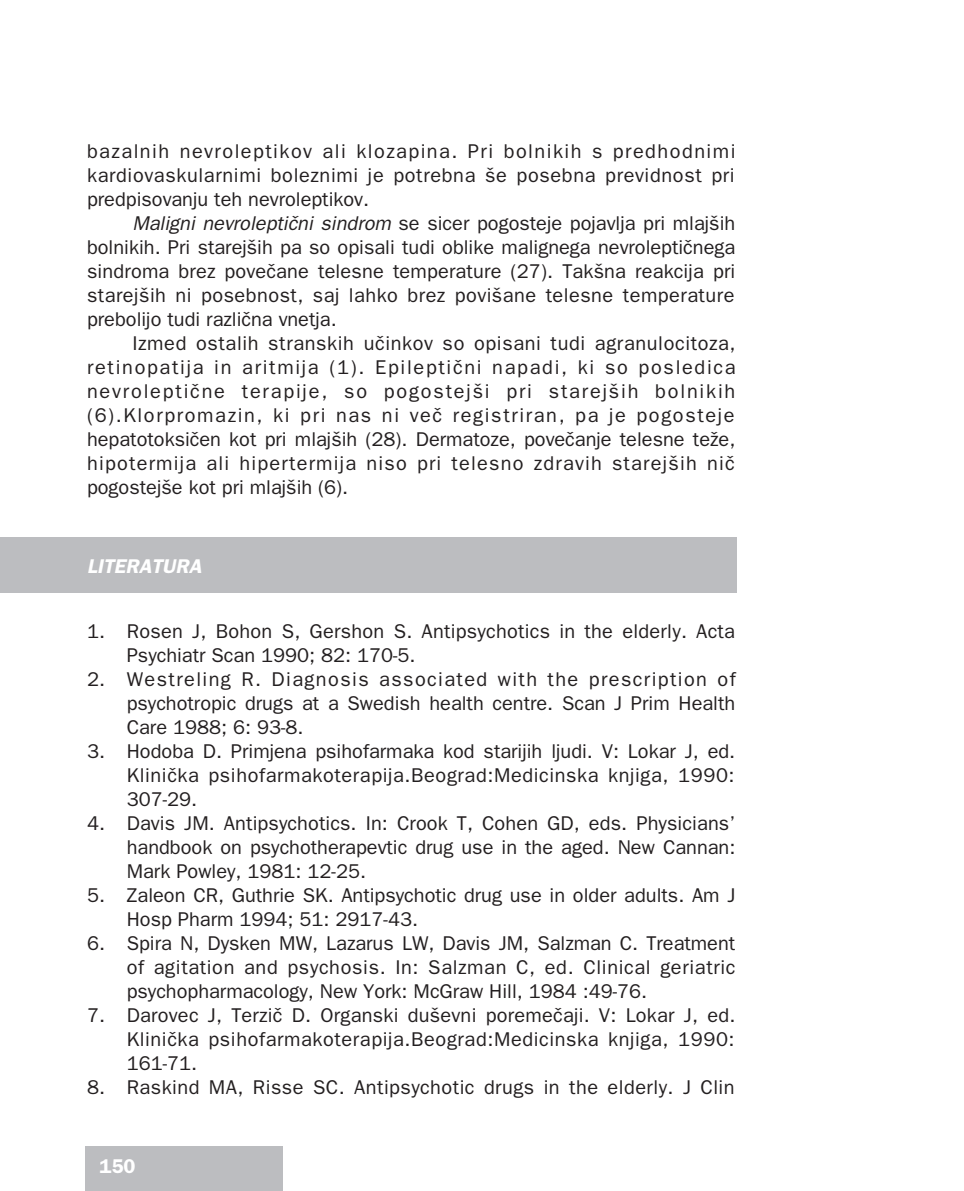
<style>
.page{position:relative;width:964px;height:1191px;background:#fff}
.page>*{position:absolute;margin:0;border:0;box-sizing:border-box;transform-origin:0 0}
.t1{font:20px/24px "SS Franklin Gothic";color:#231f20;text-align:justify}
.t2{font:20px "SS Franklin Gothic";letter-spacing:.025em;color:#231f20}
.t3{font:italic 600 20px "SS Franklin Gothic";color:#fff}
.t4{font:600 20px "SS Franklin Gothic";color:#fff}
.s1{font-style:italic}
</style>
<div class="page">
<div style="left:85px;top:1146px;width:197px;height:45px;background:#bcbdc0"></div>
<div style="left:0;top:537px;width:737px;height:56px;background:#bcbdc0"></div>
<p class="t1" style="left:87px;top:139px;width:650px">bazalnih nevroleptikov ali klozapina. Pri bolnikih s predhodnimi kardiovaskularnimi boleznimi je potrebna {e posebna previdnost pri predpisovanju teh nevroleptikov.</p>
<p class="t1" style="left:87px;top:211px;width:650px;text-indent:45px"><span class="s1">Maligni nevrolepti~ni sindrom</span> se sicer pogosteje pojavlja pri mlaj{ih bolnikih. Pri starej{ih pa so opisali tudi oblike malignega nevrolepti~nega sindroma brez pove~ane telesne temperature (27). Tak{na reakcija pri starej{ih ni posebnost, saj lahko brez povi{ane telesne temperature prebolijo tudi razli~na vnetja.</p>
<p class="t1" style="left:87px;top:331px;width:650px;text-indent:45px">Izmed ostalih stranskih u~inkov so opisani tudi agranulocitoza, retinopatija in aritmija (1). Epilepti~ni napadi, ki so posledica nevrolepti~ne terapije, so pogostej{i pri starej{ih bolnikih (6).Klorpromazin, ki pri nas ni ve~ registriran, pa je pogosteje hepatotoksi~en kot pri mlaj{ih (28). Dermatoze, pove~anje telesne te`e, hipotermija ali hipertermija niso pri telesno zdravih starej{ih ni~ pogostej{e kot pri mlaj{ih (6).</p>
<p class="t3" style="left:87px;top:554px;width:116px">LITERATURA</p>
<p class="t1" style="left:127px;top:619px;width:610px;text-indent:-40px">1. Rosen J, Bohon S, Gershon S. Antipsychotics in the elderly. Acta<br>Psychiatr Scan 1990; 82: 170-5.</p>
<p class="t1" style="left:127px;top:667px;width:610px;text-indent:-40px">2. Westreling R. Diagnosis associated with the prescription of psychotropic drugs at a Swedish health centre. Scan J Prim Health Care 1988; 6: 93-8.</p>
<p class="t1" style="left:127px;top:739px;width:610px;text-indent:-40px">3. Hodoba D. Primjena psihofarmaka kod starijih ljudi. V: Lokar J, ed.<br>Klini~ka psihofarmakoterapija.Beograd:Medicinska knjiga, 1990:<br>307-29.</p>
<p class="t1" style="left:127px;top:811px;width:610px;text-indent:-40px">4. Davis JM. Antipsychotics. In: Crook T, Cohen GD, eds. Physicians’ handbook on psychotherapevtic drug use in the aged. New Cannan:<br>Mark Powley, 1981: 12-25.</p>
<p class="t1" style="left:127px;top:883px;width:610px;text-indent:-40px">5. Zaleon CR, Guthrie SK. Antipsychotic drug use in older adults. Am J<br>Hosp Pharm 1994; 51: 2917-43.</p>
<p class="t1" style="left:127px;top:931px;width:610px;text-indent:-40px">6. Spira N, Dysken MW, Lazarus LW, Davis JM, Salzman C. Treatment of agitation and psychosis. In: Salzman C, ed. Clinical geriatric psychopharmacology, New York: McGraw Hill, 1984 :49-76.</p>
<p class="t1" style="left:127px;top:1003px;width:610px;text-indent:-40px">7. Darovec J, Terzi~ D. Organski du{evni poreme~aji. V: Lokar J, ed.<br>Klini~ka psihofarmakoterapija.Beograd:Medicinska knjiga, 1990:<br>161-71.</p>
<p class="t2" style="left:87px;top:1075px;width:649px">8. Raskind MA, Risse SC. Antipsychotic drugs in the elderly. J Clin</p>
<p class="t4" style="left:99px;top:1154px;width:38px">150</p>
</div>
